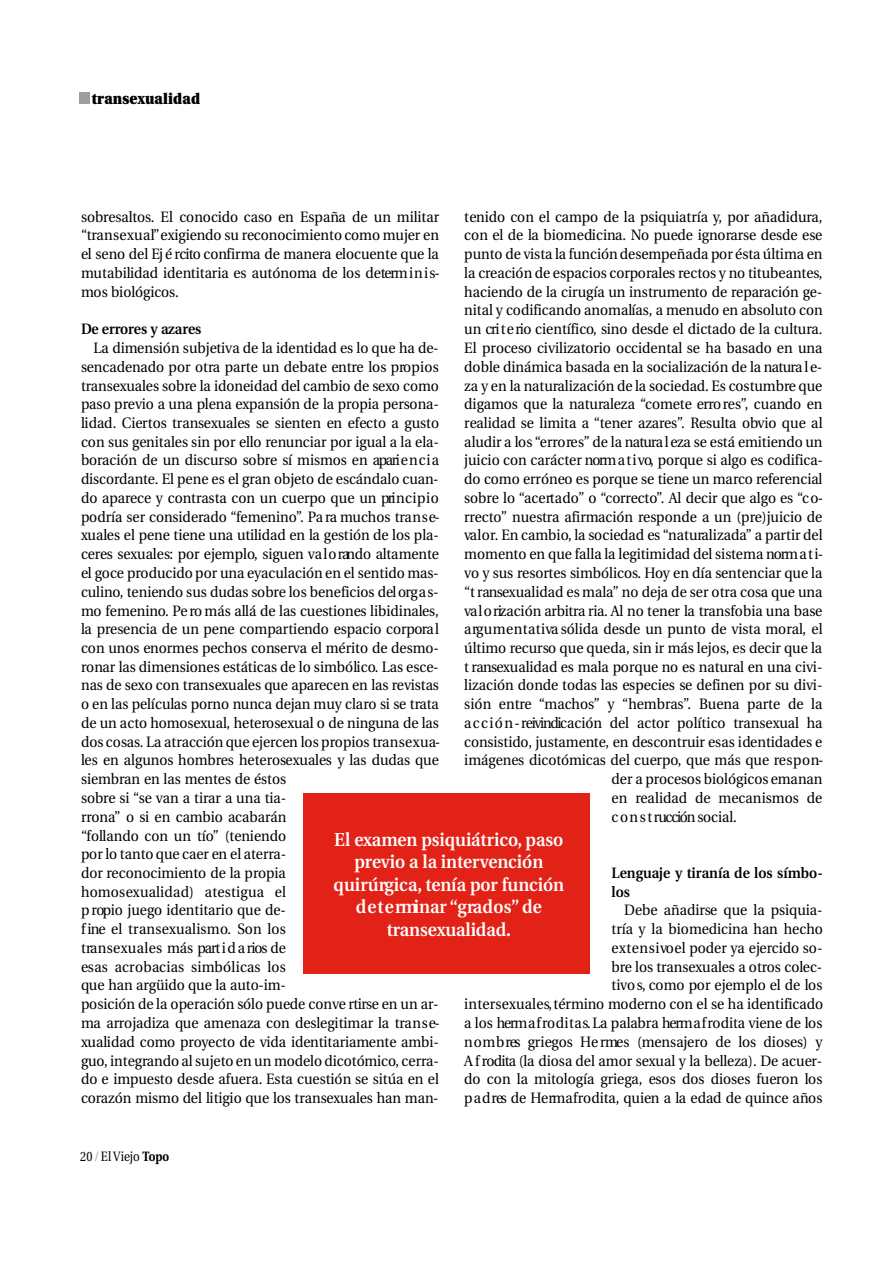
<style>
.page{position:relative;width:893px;height:1263px;background:#fff}
.page>*{position:absolute;margin:0;border:0;box-sizing:border-box;transform-origin:0 0}
.t1{font:600 18.75px/22.5px "Utopia";color:#fff;text-align:center;scale:.93 1}
.t2{font:15px/18.8px "Utopia";color:#000;text-align:justify;scale:.93 1}
.t3{font:600 15px/18.8px "Utopia";color:#000;scale:.93 1}
.t4{font:15px "Utopia";letter-spacing:-.06em;color:#000;scale:.93 1}
.t5{font:900 15px "Utopia";color:#000;scale:.9 1}
.t6{font:13.5px "Utopia";color:#000;scale:.85 1}
.s1{color:#9d9e9e}
.s2{font-weight:700}
</style>
<div class="page">
<div style="left:79px;top:93px;width:11px;height:11px;background:#9d9e9e"></div>
<div style="left:303px;top:793px;width:287px;height:180px;background:#e22217"></div>
<p class="t5" style="left:92px;top:93px;width:122px">t r a n s e x u a l i d a d</p>
<p class="t2" style="left:81px;top:209px;width:387px">s o b re s a lt o s. El conocido caso en España de un militar “t ra n s e x u a l”exigiendo su reconocimiento como mujer en el seno del Ej é rcito confirma de manera elocuente que la mutabilidad identitaria es autónoma de los determ i n i s&shy;mos biológicos.</p>
<p class="t3" style="left:81px;top:321px;width:131px">De erro res y azare s</p>
<p class="t2" style="left:81px;top:340px;width:388px;text-align:left;text-indent:13px">La dimensión subjetiva de la identidad es lo que ha de&shy;sencadenado por otra parte un debate entre los pro p io s t ransexuales sobre la idoneidad del cambio de sexo como paso previo a una plena expansión de la propia persona&shy;lidad. Ciertos transexuales se sienten en efecto a gusto con sus genitales sin por ello renunciar por igual a la ela&shy;b o ración de un discurso sobre sí mismos en apari e n c i a d is c o rd a n t e. El pene es el gran objeto de escándalo cuan&shy;do aparece y contrasta con un cuerpo que un pri n c i p i o podría ser considerado “fe m e n in o”. Pa ra muchos tra n s e&shy;xuales el pene tiene una utilidad en la gestión de los pla&shy;c e res sexuales: por ejemplo, siguen va l o rando altamente el goce producido por una eyaculación en el sentido mas&shy;c u lin o, teniendo sus dudas sobre los beneficios del org a s&shy;mo femenino. Pe ro más allá de las cuestiones libidinales, la presencia de un pene compartiendo espacio corpora l con unos enormes pechos conserva el mérito de desmo&shy;ronar las dimensiones estáticas de lo simbólico. Las esce&shy;nas de sexo con transexuales que aparecen en las re v is t a s o en las películas porno nunca dejan muy claro si se tra t a de un acto homosexual, heterosexual o de ninguna de las dos cosas. La atracción que ejercen los propios tra n s e x u a&shy;les en algunos hombres heterosexuales y las dudas que s ie m b ran en las mentes de éstos<br>s o b re si “se van a tirar a una tia-<br>r ro n a” o si en cambio acabarán<br>“follando con un tío” (teniendo<br>por lo tanto que caer en el aterra-<br>dor reconocimiento de la pro p ia<br>homosexualidad) atestigua el<br>p ropio juego identitario que de-<br>f ine el tra n s e x u a lis m o. Son los<br>t ra n s e x u a le s más part i d a rios de<br>esas acrobacias simbólicas los<br>que han argüido que la auto-im-<br>posición de la operación sólo puede conve rtirse en un ar&shy;ma arrojadiza que amenaza con deslegitimar la tra n s e&shy;xualidad como proyecto de vida identitariamente ambi&shy;g u o, integrando al sujeto en un modelo dicotómico, cerra&shy;do e impuesto desde afuera. Esta cuestión se sitúa en el c o razón mismo del litigio que los transexuales han man-</p>
<p class="t2" style="left:464px;top:209px;width:386px">tenido con el campo de la psiquiatría y, por añadidura ,</p>
<p class="t2" style="left:464px;top:227px;width:386px">con el de la biomedicina. No puede ignorarse desde ese</p>
<p class="t2" style="left:464px;top:246px;width:386px">punto de vista la función desempeñada por ésta última en</p>
<p class="t2" style="left:464px;top:265px;width:386px">la creación de espacios corporales rectos y no titubeantes,</p>
<p class="t2" style="left:464px;top:284px;width:386px">haciendo de la cirugía un instrumento de re p a ración ge-</p>
<p class="t2" style="left:464px;top:302px;width:387px">nital y codificando anomalías, a menudo en absoluto con</p>
<p class="t2" style="left:464px;top:321px;width:386px">un cri t e rio científico, sino desde el dictado de la cultura .</p>
<p class="t2" style="left:464px;top:340px;width:387px">El proceso civilizatorio occidental se ha basado en una</p>
<p class="t2" style="left:464px;top:359px;width:386px">doble dinámica basada en la socialización de la natura l e-</p>
<p class="t2" style="left:464px;top:377px;width:386px">za y en la naturalización de la sociedad. Es costumbre que</p>
<p class="t2" style="left:464px;top:396px;width:386px">digamos que la natura leza “comete erro re s”, cuando en</p>
<p class="t2" style="left:464px;top:415px;width:387px">realidad se limita a “tener azare s”. Resulta obvio que al</p>
<p class="t2" style="left:464px;top:434px;width:386px">aludir a los “e r ro re s” de la natura l eza se está emitiendo un</p>
<p class="t2" style="left:464px;top:452px;width:387px">juicio con carácter norm a t i vo, porque si algo es codifica-</p>
<p class="t2" style="left:464px;top:471px;width:386px">do como erróneo es porque se tiene un marco re fe re n c ia l</p>
<p class="t2" style="left:464px;top:490px;width:387px">s o b re lo “a c e rt a d o” o “c o r re c t o”. Al decir que algo es “c o-</p>
<p class="t2" style="left:464px;top:509px;width:386px">r re c t o” nuestra afirmación responde a un (pre)juicio de</p>
<p class="t2" style="left:464px;top:527px;width:387px">va l o r. En cambio, la sociedad es “n a t u ra liz a d a” a partir del</p>
<p class="t2" style="left:464px;top:546px;width:387px">momento en que falla la legitimidad del sistema norm a t i-</p>
<p class="t2" style="left:464px;top:565px;width:386px">vo y sus re s o rtes simbólicos. Hoy en día sentenciar que la</p>
<p class="t2" style="left:464px;top:584px;width:386px">“t ransexualidad es mala” no deja de ser otra cosa que una</p>
<p class="t2" style="left:464px;top:602px;width:386px">va l o rización arbitra ria. Al no tener la transfobia una base</p>
<p class="t2" style="left:464px;top:621px;width:387px">a rg u m e n t a t i va sólida desde un punto de vista moral, el</p>
<p class="t2" style="left:464px;top:640px;width:386px">último recurso que queda, sin ir más lejos, es decir que la</p>
<p class="t2" style="left:464px;top:659px;width:386px">t ransexualidad es mala porque no es natural en una civi-</p>
<p class="t2" style="left:464px;top:677px;width:386px">lización donde todas las especies se definen por su divi-</p>
<p class="t2" style="left:464px;top:696px;width:386px">sión entre “m a c h o s” y “ h e m b ra s”. Buena parte de la</p>
<p class="t2" style="left:464px;top:715px;width:387px">a c c i ó n - reivindicación del actor político transexual ha</p>
<p class="t2" style="left:464px;top:734px;width:386px">c o n s is t id o, justamente, en descontruir esas identidades e</p>
<p class="t2" style="left:464px;top:752px;width:388px">imágenes dicotómicas del cuerpo, que más que re s p o n-</p>
<p class="t2" style="left:611px;top:771px;width:228px">der a procesos biológicos emanan</p>
<p class="t2" style="left:611px;top:790px;width:228px">en realidad de mecanismos de</p>
<p class="t4" style="left:611px;top:811px;width:136px">c o n s t rucción social.</p>
<p class="t1" style="left:333px;top:830px;width:249px">El examen psiquiátric o, paso p revio a la intervención<br>q u i r ú rg i c a , tenía por función d e t e rminar “g ra d o s” d e<br>t ra n s e x u a lid a d .</p>
<p class="t3" style="left:611px;top:865px;width:228px">Lenguaje y tiranía de los símbo&shy;lo s</p>
<p class="t2" style="left:464px;top:902px;width:387px;text-align:right">Debe añadirse que la psiquia-<br>tría y la biomedicina han hecho<br>e x t e n s i vo el poder ya ejercido so-<br>b re los transexuales a otros colec-<br>t ivo s, como por ejemplo el de los<br>in t e r s e x u a le s, término moderno con el se ha identificado a los herm a f ro d i t a s. La palabra herm a f rodita viene de los n o m b res griegos He rmes (mensajero de los dioses) y A f rodita (la diosa del amor sexual y la belleza). De acuer&shy;do con la mitología griega, esos dos dioses fueron los p a d res de He rm a f rodita, quien a la edad de quince años</p>
<p class="t6" style="left:80px;top:1151px;width:106px">20<span class="s1">/</span>El Viejo <span class="s2">Topo</span></p>
</div>
